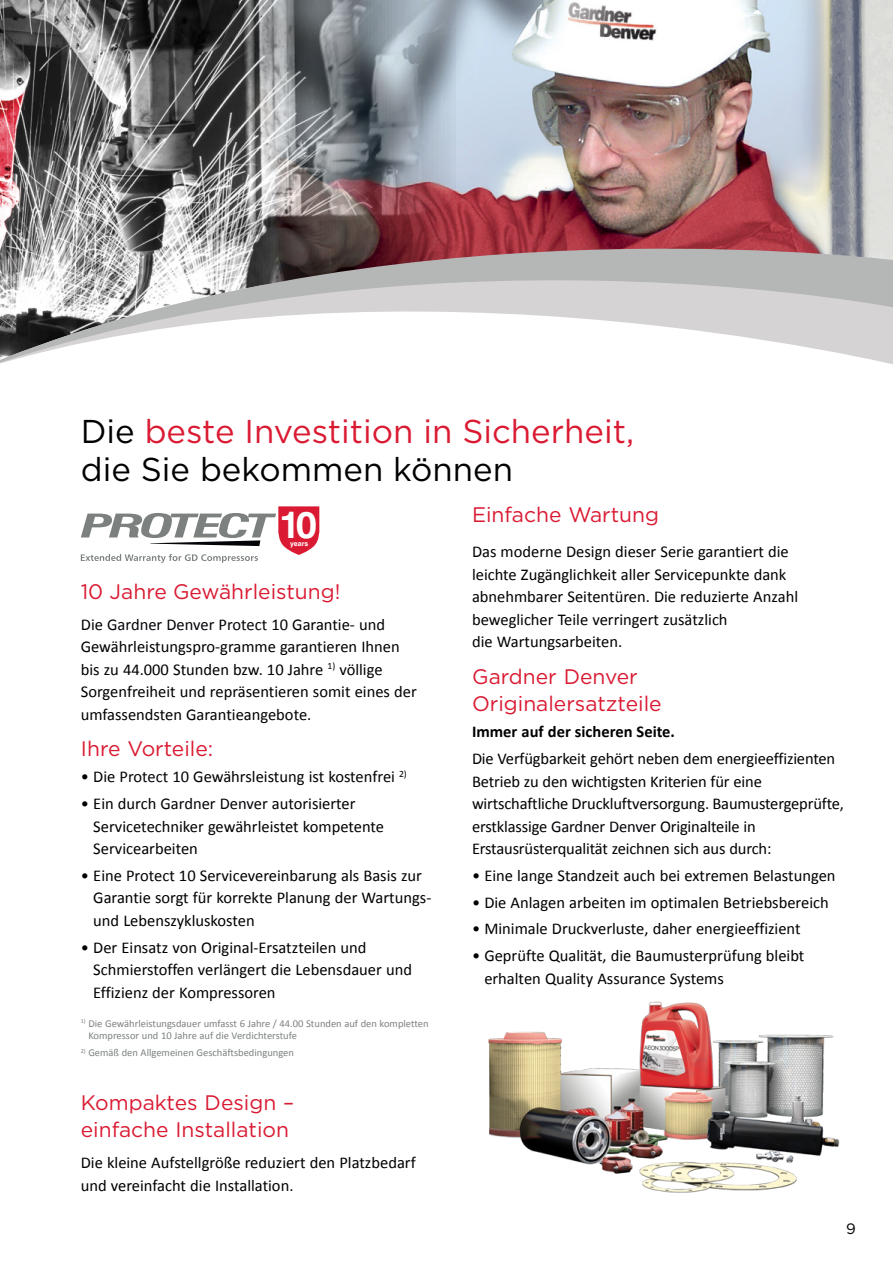
<style>
.page{position:relative;width:893px;height:1263px;background:#fff}
.page>*{position:absolute;margin:0;border:0;box-sizing:border-box;transform-origin:0 0}
.t1{font:700 37.5px "Swiss 721 BT";color:#fff}
.t2{font:33px/37.5px "Gotham";color:#da1a32}
.t3{font:21px/27px "Gotham";color:#da1a32}
.t4{font:16.5px/22.5px "Calibri";color:#000}
.t5{font:700 16.5px "Calibri";color:#000}
.t6{font:15px "Gotham";color:#000}
.t7{font:10.5px/12.6px "Calibri";color:#7c8180}
.t8{font:700 6.9px "Swiss 721 BT";color:#fff}
.s1{color:#000}
.s2{color:#030408}
</style>
<div class="page">
<img style="left:455px;top:0;width:438px;height:196px">
<img style="left:0;top:0;width:455px;height:196px">
<svg style="left:0;top:196px;width:893px;height:338px"></svg>
<svg style="left:81px;top:506px;width:238px;height:57px"></svg>
<img style="left:488px;top:1001px;width:352px;height:192px">
<h2 class="t2" style="left:81px;top:412px;width:555px"><span class="s1">Die</span> beste Investition in Sicherheit, <span class="s1">die Sie bekommen können</span></h2>
<h1 class="t1" style="left:279px;top:501px;width:40px">10</h1>
<p class="t8" style="left:290px;top:539px;width:20px">years</p>
<p class="t3" style="left:81px;top:577px;width:261px">10 Jahre Gewährleistung!</p>
<p class="t4" style="left:81px;top:612px;width:337px">Die <span class="s2">Gardner Denver Protect 10</span> Garantie- und Gewährleistungspro-gramme garantieren Ihnen bis zu 44.000 Stunden bzw. 10 Jahre <sup>1)</sup> völlige Sorgenfreiheit und repräsentieren somit eines der umfassendsten Garantieangebote.</p>
<p class="t3" style="left:81px;top:734px;width:134px">Ihre Vorteile:</p>
<p class="t4" style="left:81px;top:765px;width:327px">• Die <span class="s2">Protect 10</span> Gewährsleistung ist kostenfrei <sup>2)</sup></p>
<p class="t4" style="left:93px;top:792px;width:292px;text-indent:-12px">• Ein durch <span class="s2">Gardner Denver</span> autorisierter<br>Servicetechniker gewährleistet kompetente<br>Servicearbeiten</p>
<p class="t4" style="left:93px;top:864px;width:340px;text-indent:-12px">• Eine <span class="s2">Protect 10</span> Servicevereinbarung als Basis zur<br>Garantie sorgt für korrekte Planung der Wartungs&shy;und Lebenszykluskosten</p>
<p class="t4" style="left:93px;top:935px;width:320px;text-indent:-12px">• Der Einsatz von Original-Ersatzteilen und<br>Schmierstoffen verlängert die Lebensdauer und<br>Effizienz der Kompressoren</p>
<p class="t7" style="left:88px;top:1016px;width:342px;text-indent:-8px"><sup>1)</sup> Die Gewährleistungsdauer umfasst 6 Jahre / 44.00 Stunden auf den kompletten<br>Kompressor und 10 Jahre auf die Verdichterstufe</p>
<p class="t7" style="left:81px;top:1046px;width:215px"><sup>2)</sup> Gemäß den Allgemeinen Geschäftsbedingungen</p>
<p class="t3" style="left:81px;top:1089px;width:215px">Kompaktes Design – einfache Installation</p>
<p class="t4" style="left:81px;top:1151px;width:336px">Die kleine Aufstellgröße reduziert den Platzbedarf und vereinfacht die Installation.</p>
<p class="t3" style="left:472px;top:501px;width:189px">Einfache Wartung</p>
<p class="t4" style="left:472px;top:540px;width:328px">Das moderne Design dieser Serie garantiert die leichte Zugänglichkeit aller Servicepunkte dank abnehmbarer Seitentüren. Die reduzierte Anzahl beweglicher Teile verringert zusätzlich<br>die Wartungsarbeiten.</p>
<p class="t3" style="left:472px;top:662px;width:191px">Gardner Denver<br>Originalersatzteile</p>
<p class="t5" style="left:472px;top:720px;width:204px">Immer auf der sicheren Seite.</p>
<p class="t4" style="left:472px;top:747px;width:374px">Die Verfügbarkeit gehört neben dem energieeffizienten Betrieb zu den wichtigsten Kriterien für eine wirtschaftliche Druckluftversorgung. Baumustergeprüfte, erstklassige <span class="s2">Gardner Denver</span> Originalteile in Erstausrüsterqualität zeichnen sich aus durch:</p>
<p class="t4" style="left:472px;top:864px;width:365px">• Eine lange Standzeit auch bei extremen Belastungen</p>
<p class="t4" style="left:472px;top:890px;width:358px">• Die Anlagen arbeiten im optimalen Betriebsbereich</p>
<p class="t4" style="left:472px;top:917px;width:330px">• Minimale Druckverluste, daher energieeffizient</p>
<p class="t4" style="left:484px;top:944px;width:322px;text-indent:-12px">• Geprüfte Qualität, die Baumusterprüfung bleibt erhalten Quality Assurance Systems</p>
<p class="t6" style="left:846px;top:1219px;width:11px">9</p>
</div>
